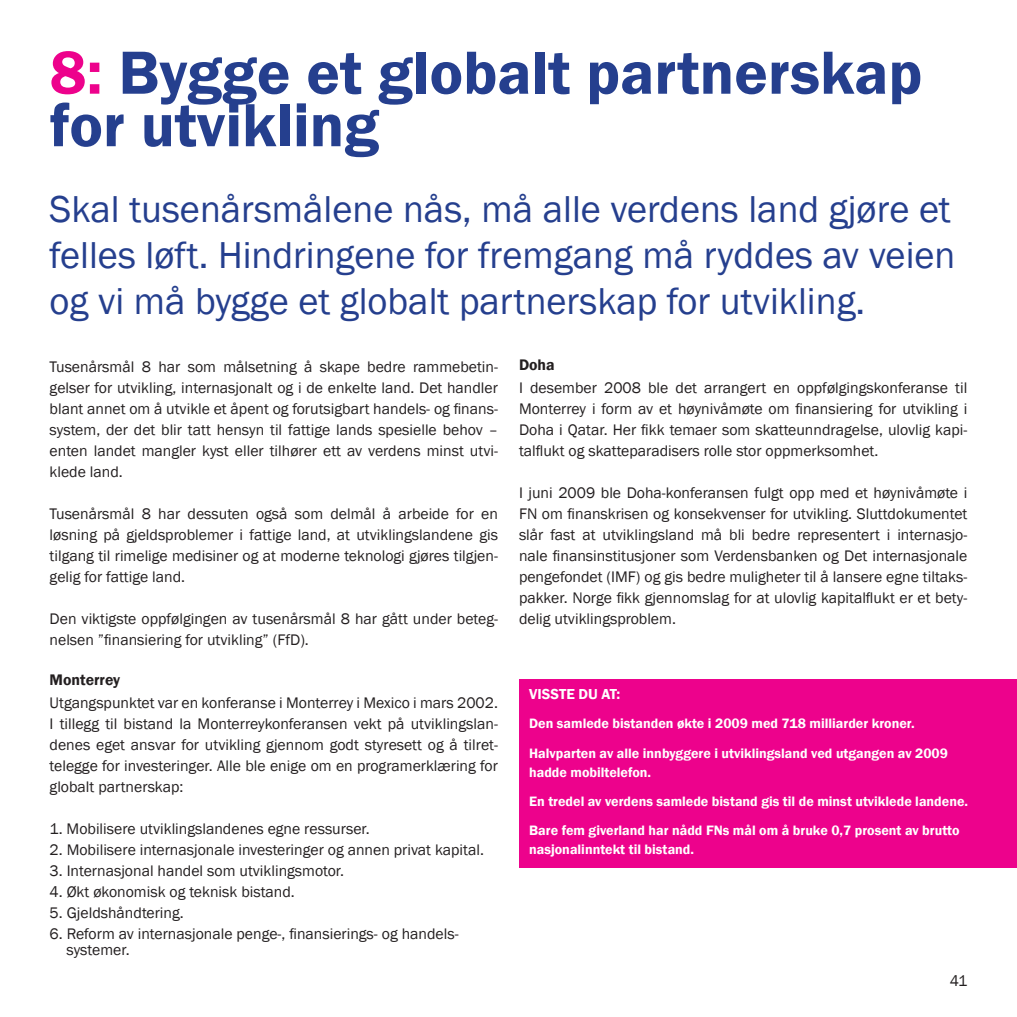
<style>
.page{position:relative;width:1017px;height:1017px;background:#fff}
.page>*{position:absolute;margin:0;border:0;box-sizing:border-box;transform-origin:0 0}
.Tittel{font:600 63px/52.5px "Franklin Gothic";color:#253f8e}
.Ingress{font:38.5px/46.2px "Franklin Gothic";color:#253f8e}
.Brødtekst{font:15.75px/21px "Franklin Gothic";color:#231f20;text-align:justify}
.Mellomtittel{font:600 15.75px "Franklin Gothic";color:#231f20}
.Brødtekst-2{font:600 14.88px "Franklin Gothic";color:#fff}
.Brødtekst-3{font:600 14px/19.2px "Franklin Gothic";color:#fff}
.s1{color:#ed028c}
</style>
<div class="page">
<div style="left:519px;top:680px;width:498px;height:188px;background:#ed028c"></div>
<p class="Tittel" style="left:50px;top:47px;width:874px"><span class="s1">8:</span> Bygge et globalt partnerskap for utvikling</p>
<p class="Ingress" style="left:50px;top:187px;width:907px">Skal tusenårsmålene nås, må alle verdens land gjøre et felles løft. Hindringene for fremgang må ryddes av veien og vi må bygge et globalt partnerskap for utvikling.</p>
<p class="Mellomtittel" style="left:519px;top:355px;width:37px">Doha</p>
<p class="Brødtekst" style="left:519px;top:378px;width:450px">I desember 2008 ble det arrangert en oppfølgingskonferanse til Monterrey i form av et høynivåmøte om finansiering for utvikling i Doha i Qatar. Her fikk temaer som skatteunndragelse, ulovlig kapi&shy;talflukt og skatteparadisers rolle stor oppmerksomhet.</p>
<p class="Brødtekst" style="left:519px;top:483px;width:450px">I juni 2009 ble Doha-konferansen fulgt opp med et høynivåmøte i FN om finanskrisen og konsekvenser for utvikling. Sluttdokumentet slår fast at utviklingsland må bli bedre representert i internasjo&shy;nale finansinstitusjoner som Verdensbanken og Det internasjonale pengefondet (IMF) og gis bedre muligheter til å lansere egne tiltaks&shy;pakker. Norge fikk gjennomslag for at ulovlig kapitalflukt er et bety&shy;delig utviklingsproblem.</p>
<p class="Brødtekst" style="left:50px;top:357px;width:450px">Tusenårsmål 8 har som målsetning å skape bedre rammebetin&shy;gelser for utvikling, internasjonalt og i de enkelte land. Det handler blant annet om å utvikle et åpent og forutsigbart handels- og finans&shy;system, der det blir tatt hensyn til fattige lands spesielle behov – enten landet mangler kyst eller tilhører ett av verdens minst utvi&shy;klede land.</p>
<p class="Brødtekst" style="left:50px;top:504px;width:450px">Tusenårsmål 8 har dessuten også som delmål å arbeide for en løsning på gjeldsproblemer i fattige land, at utviklingslandene gis tilgang til rimelige medisiner og at moderne teknologi gjøres tilgjen&shy;gelig for fattige land.</p>
<p class="Brødtekst" style="left:50px;top:609px;width:450px">Den viktigste oppfølgingen av tusenårsmål 8 har gått under beteg&shy;nelsen ”finansiering for utvikling” (FfD).</p>
<p class="Mellomtittel" style="left:50px;top:670px;width:72px">Monterrey</p>
<p class="Brødtekst" style="left:50px;top:693px;width:450px">Utgangspunktet var en konferanse i Monterrey i Mexico i mars 2002.<br>I tillegg til bistand la Monterreykonferansen vekt på utviklingslan&shy;denes eget ansvar for utvikling gjennom godt styresett og å tilret&shy;telegge for investeringer. Alle ble enige om en programerklæring for globalt partnerskap:</p>
<p class="Brødtekst" style="left:50px;top:819px;width:322px">1. Mobilisere utviklingslandenes egne ressurser.</p>
<p class="Brødtekst" style="left:50px;top:840px;width:436px">2. Mobilisere internasjonale investeringer og annen privat kapital.</p>
<p class="Brødtekst" style="left:50px;top:861px;width:296px">3. Internasjonal handel som utviklingsmotor.</p>
<p class="Brødtekst" style="left:50px;top:882px;width:247px">4. Økt økonomisk og teknisk bistand.</p>
<p class="Brødtekst" style="left:50px;top:903px;width:136px">5. Gjeldshåndtering.</p>
<p class="Brødtekst" style="left:50px;top:924px;width:410px">6. Reform av internasjonale penge-, finansierings- og handels-</p>
<p class="Brødtekst-2" style="left:529px;top:685px;width:93px">VISSTE DU AT:</p>
<p class="Brødtekst-3" style="left:529px;top:714px;width:387px">Den samlede bistanden økte i 2009 med 718 milliarder kroner.</p>
<p class="Brødtekst-3" style="left:529px;top:743px;width:420px">Halvparten av alle innbyggere i utviklingsland ved utgangen av 2009 hadde mobiltelefon.</p>
<p class="Brødtekst-3" style="left:529px;top:792px;width:440px">En tredel av verdens samlede bistand gis til de minst utviklede landene.</p>
<p class="Brødtekst-3" style="left:529px;top:821px;width:432px">Bare fem giverland har nådd FNs mål om å bruke 0,7 prosent av brutto nasjonalinntekt til bistand.</p>
<p class="Brødtekst" style="left:66px;top:940px;width:65px">systemer.</p>
<p class="Brødtekst" style="left:950px;top:970px;width:19px">41</p>
</div>
